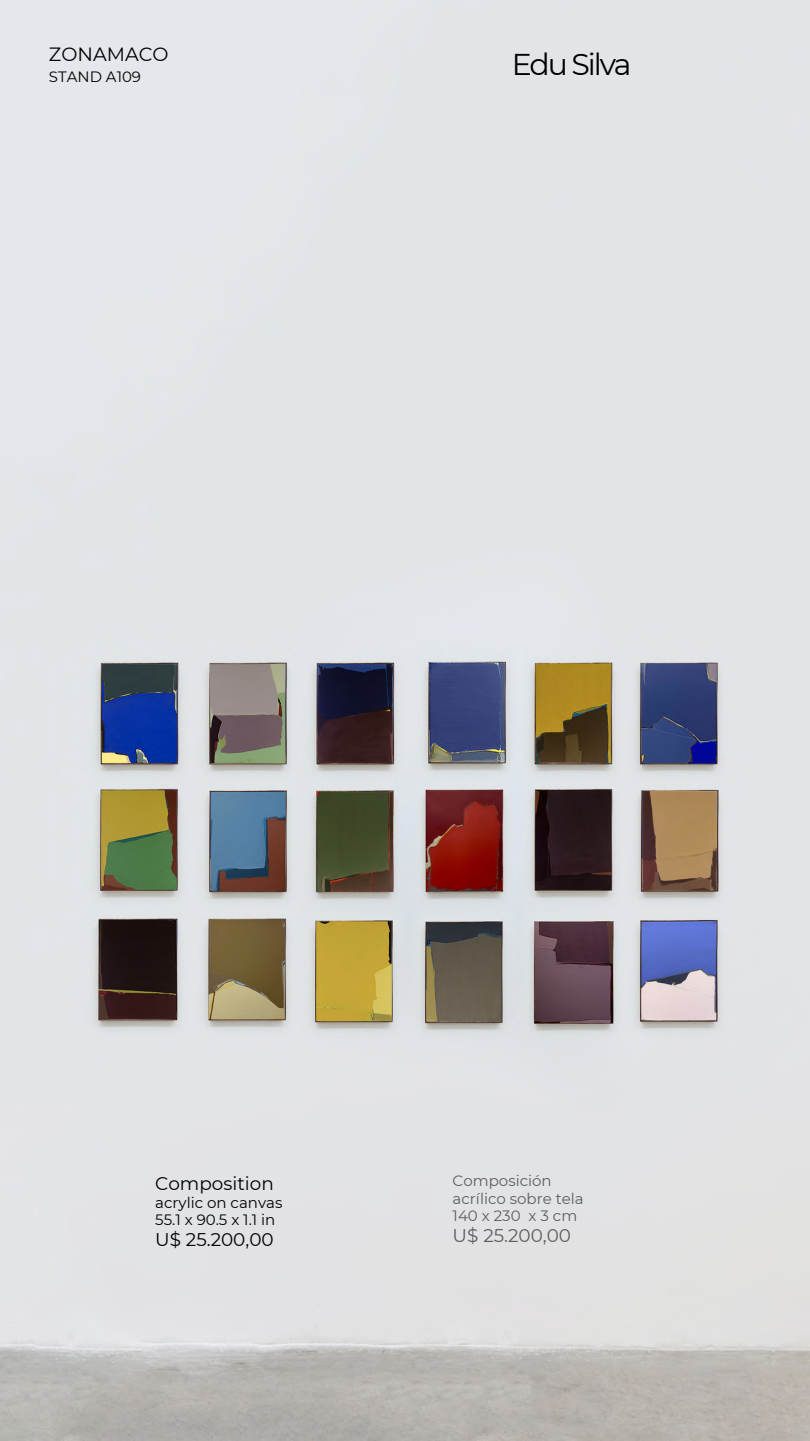
<style>
.page{position:relative;width:810px;height:1441px;background:#fff}
.page>*{position:absolute;margin:0;border:0;box-sizing:border-box;transform-origin:0 0}
.t1{font:30px "Montserrat";letter-spacing:-.07em;color:#000}
.t2{font:19.2px "Montserrat";color:#000}
.t3{font:18.4px "Montserrat";color:#000}
.t4{font:18.4px "Montserrat";color:#5d5d5d}
.t5{font:15px "Montserrat";color:#000}
.t6{font:15px "Montserrat";color:#5d5d5d}
</style>
<div class="page">
<img style="left:0;top:0;width:810px;height:1440px">
<h1 class="t2" style="left:49px;top:43px;width:121px">ZONAMACO</h1>
<h1 class="t5" style="left:49px;top:68px;width:94px">STAND A109</h1>
<p class="t1" style="left:512px;top:46px;width:121px">Edu Silva</p>
<p class="t3" style="left:155px;top:1172px;width:120px">Composition</p>
<p class="t5" style="left:155px;top:1192px;width:129px">acrylic on canvas</p>
<p class="t5" style="left:155px;top:1209px;width:122px">55.1 x 90.5 x 1.1 in</p>
<p class="t3" style="left:155px;top:1227px;width:120px">U$ 25.200,00</p>
<p class="t6" style="left:453px;top:1171px;width:101px">Composición</p>
<p class="t6" style="left:453px;top:1188px;width:133px">acrílico sobre tela</p>
<p class="t6" style="left:453px;top:1206px;width:126px">140 x 230 x 3 cm</p>
<p class="t4" style="left:453px;top:1223px;width:120px">U$ 25.200,00</p>
</div>
